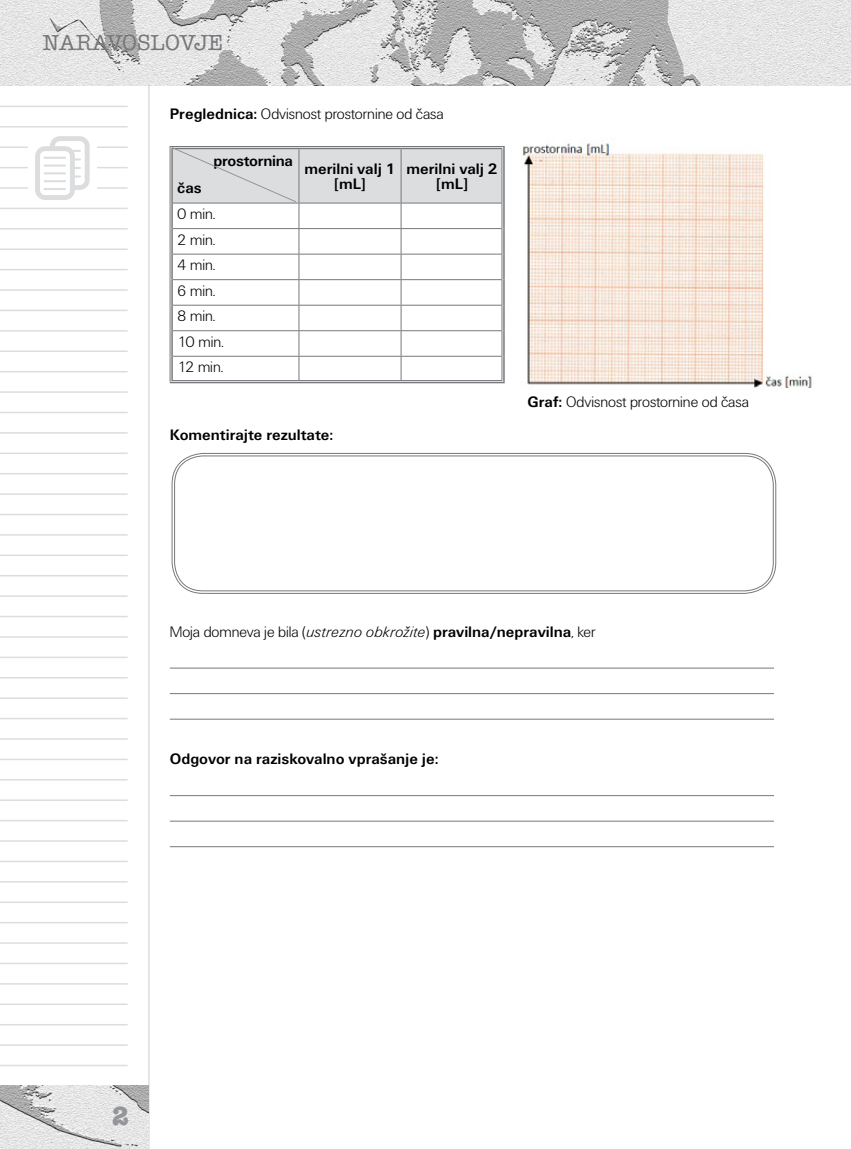
<style>
.page{position:relative;width:851px;height:1149px;background:#fff}
.page>*{position:absolute;margin:0;border:0;box-sizing:border-box;transform-origin:0 0}
.t1{font:700 27px "American Typ Itc DEE";color:#939598}
.t2{font:500 22.5px "American Typ Itc DEE";color:#77787b}
.t3{font:15.75px/25.5px "Unitus DEE Ligh";color:#000}
.t4{font:700 15.75px/15px "Unitus TEE";color:#000;text-align:center}
.t5{font:700 15.75px "Unitus TEE";letter-spacing:-.02em;color:#000}
.s1{font-family:"Unitus TEE";font-weight:700}
.s2{font-family:"Unitus DEE Ligh Ital"}
</style>
<div class="page">
<svg style="left:0;top:85px;width:150px;height:1063px"></svg>
<hr style="left:0;top:106px;width:128px;height:1px;background:#dcddde">
<hr style="left:0;top:126px;width:128px;height:1px;background:#dcddde">
<hr style="left:0;top:146px;width:128px;height:2px;background:#dcddde">
<hr style="left:0;top:167px;width:128px;height:1px;background:#dcddde">
<hr style="left:0;top:187px;width:128px;height:2px;background:#dcddde">
<hr style="left:0;top:207px;width:128px;height:2px;background:#dcddde">
<div style="left:29px;top:134px;width:68px;height:68px;background:#fff"></div>
<img style="left:0;top:1084px;width:149px;height:64px">
<hr style="left:0;top:228px;width:128px;height:1px;background:#dcddde">
<hr style="left:0;top:248px;width:128px;height:2px;background:#dcddde">
<hr style="left:0;top:269px;width:128px;height:1px;background:#dcddde">
<hr style="left:0;top:289px;width:128px;height:2px;background:#dcddde">
<hr style="left:0;top:309px;width:128px;height:2px;background:#dcddde">
<hr style="left:0;top:330px;width:128px;height:1px;background:#dcddde">
<hr style="left:0;top:350px;width:128px;height:2px;background:#dcddde">
<hr style="left:0;top:371px;width:128px;height:1px;background:#dcddde">
<hr style="left:0;top:391px;width:128px;height:2px;background:#dcddde">
<hr style="left:0;top:411px;width:128px;height:2px;background:#dcddde">
<hr style="left:0;top:432px;width:128px;height:1px;background:#dcddde">
<hr style="left:0;top:452px;width:128px;height:2px;background:#dcddde">
<hr style="left:0;top:473px;width:128px;height:1px;background:#dcddde">
<hr style="left:0;top:493px;width:128px;height:1px;background:#dcddde">
<hr style="left:0;top:513px;width:128px;height:2px;background:#dcddde">
<hr style="left:0;top:534px;width:128px;height:1px;background:#dcddde">
<hr style="left:0;top:554px;width:128px;height:2px;background:#dcddde">
<hr style="left:0;top:575px;width:128px;height:1px;background:#dcddde">
<hr style="left:0;top:595px;width:128px;height:1px;background:#dcddde">
<hr style="left:0;top:615px;width:128px;height:2px;background:#dcddde">
<hr style="left:0;top:636px;width:128px;height:1px;background:#dcddde">
<hr style="left:0;top:656px;width:128px;height:2px;background:#dcddde">
<hr style="left:0;top:676px;width:128px;height:2px;background:#dcddde">
<hr style="left:0;top:697px;width:128px;height:1px;background:#dcddde">
<hr style="left:0;top:717px;width:128px;height:2px;background:#dcddde">
<hr style="left:0;top:738px;width:128px;height:1px;background:#dcddde">
<hr style="left:0;top:758px;width:128px;height:2px;background:#dcddde">
<hr style="left:0;top:778px;width:128px;height:2px;background:#dcddde">
<hr style="left:0;top:799px;width:128px;height:1px;background:#dcddde">
<hr style="left:0;top:819px;width:128px;height:2px;background:#dcddde">
<hr style="left:0;top:840px;width:128px;height:1px;background:#dcddde">
<hr style="left:0;top:860px;width:128px;height:1px;background:#dcddde">
<hr style="left:0;top:880px;width:128px;height:2px;background:#dcddde">
<hr style="left:0;top:901px;width:128px;height:1px;background:#dcddde">
<hr style="left:0;top:921px;width:128px;height:2px;background:#dcddde">
<hr style="left:0;top:942px;width:128px;height:1px;background:#dcddde">
<hr style="left:0;top:962px;width:128px;height:1px;background:#dcddde">
<hr style="left:0;top:982px;width:128px;height:2px;background:#dcddde">
<hr style="left:0;top:1003px;width:128px;height:1px;background:#dcddde">
<hr style="left:0;top:1023px;width:128px;height:2px;background:#dcddde">
<hr style="left:0;top:1043px;width:128px;height:2px;background:#dcddde">
<hr style="left:0;top:1064px;width:128px;height:1px;background:#dcddde">
<img style="left:0;top:0;width:850px;height:85px">
<svg style="left:35px;top:136px;width:55px;height:64px"></svg>
<hr style="left:44px;top:157px;width:22px;height:2px;background:#dcddde">
<hr style="left:44px;top:164px;width:22px;height:2px;background:#dcddde">
<hr style="left:44px;top:172px;width:22px;height:2px;background:#dcddde">
<hr style="left:44px;top:180px;width:22px;height:2px;background:#dcddde">
<hr style="left:44px;top:188px;width:22px;height:2px;background:#dcddde">
<hr style="left:170px;top:667px;width:603px;height:1px;background:#77787b">
<hr style="left:170px;top:693px;width:603px;height:1px;background:#77787b">
<hr style="left:170px;top:718px;width:603px;height:1px;background:#77787b">
<hr style="left:170px;top:795px;width:603px;height:1px;background:#77787b">
<hr style="left:170px;top:820px;width:603px;height:1px;background:#77787b">
<hr style="left:170px;top:846px;width:603px;height:1px;background:#77787b">
<div style="left:172px;top:453px;width:603px;height:140px;border:1px solid #77787b;border-radius:31px"></div>
<div style="left:174px;top:455px;width:599px;height:136px;border:1px solid #77787b;border-radius:29px"></div>
<hr style="left:170px;top:381px;width:129px;height:2px;background:#77787b">
<hr style="left:299px;top:381px;width:102px;height:2px;background:#77787b">
<hr style="left:401px;top:381px;width:103px;height:2px;background:#77787b">
<img style="left:522px;top:143px;width:290px;height:245px">
<svg style="left:170px;top:146px;width:334px;height:235px"></svg>
<h2 class="t2" style="left:43px;top:30px;width:182px">NARAVOSLOVJE</h2>
<p class="t3" style="left:170px;top:101px;width:275px"><span class="s1">Preglednica:</span> Odvisnost prostornine od časa</p>
<p class="t5" style="left:213px;top:151px;width:81px">prostornina</p>
<p class="t4" style="left:177px;top:181px;width:26px">čas</p>
<p class="t4" style="left:304px;top:161px;width:93px">merilni valj 1 [mL]</p>
<p class="t4" style="left:406px;top:161px;width:93px">merilni valj 2 [mL]</p>
<p class="t3" style="left:177px;top:201px;width:48px">0 min.<br>2 min.<br>4 min.<br>6 min.<br>8 min.<br>10 min.<br>12 min.</p>
<p class="t4" style="left:170px;top:427px;width:165px">Komentirajte rezultate:</p>
<p class="t3" style="left:527px;top:389px;width:223px"><span class="s1">Graf:</span> Odvisnost prostornine od časa</p>
<p class="t3" style="left:170px;top:618px;width:427px">Moja domneva je bila (<span class="s2">ustrezno obkrožite</span>) <span class="s1">pravilna/nepravilna</span>, ker</p>
<p class="t4" style="left:170px;top:751px;width:270px">Odgovor na raziskovalno vprašanje je:</p>
<h1 class="t1" style="left:112px;top:1099px;width:18px">2</h1>
</div>
